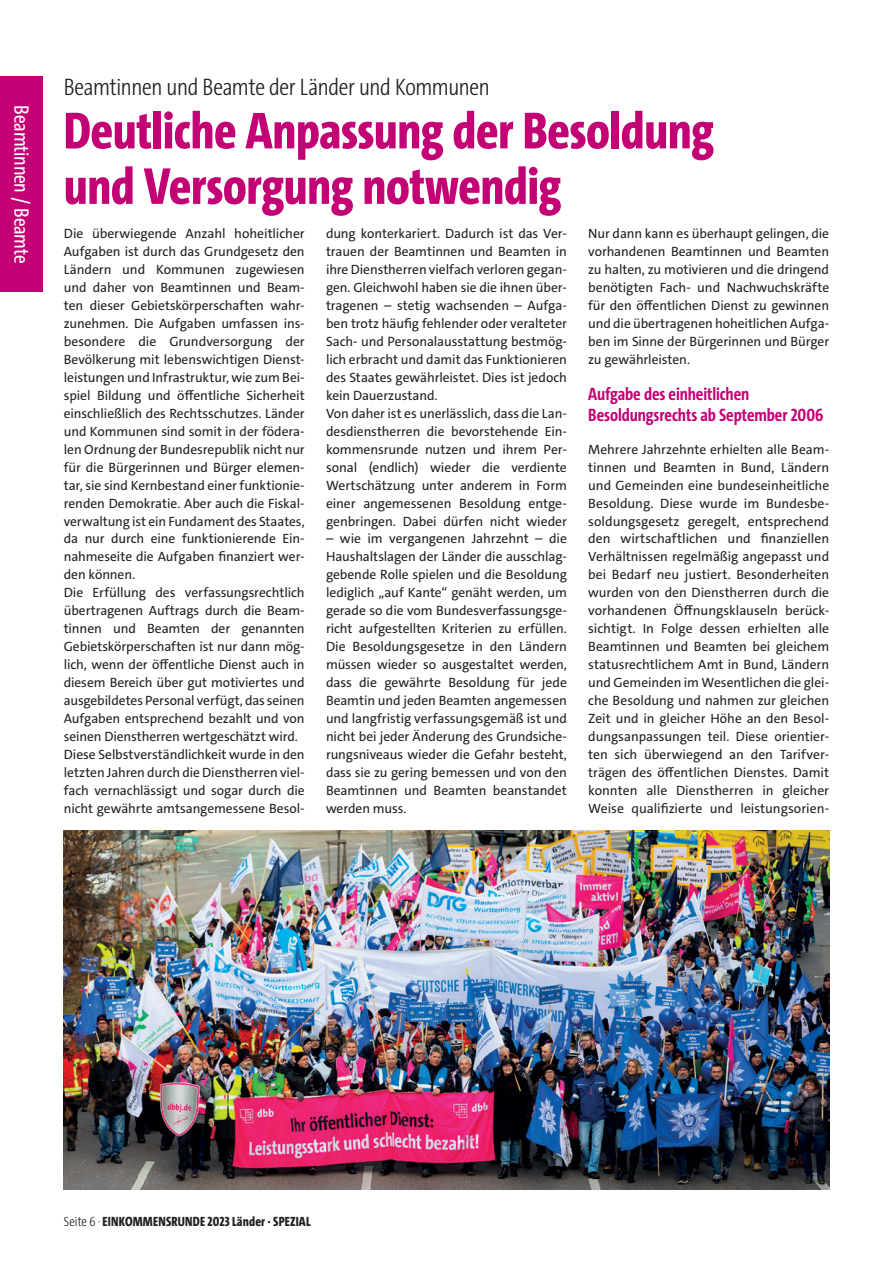
<style>
.page{position:relative;width:893px;height:1263px;background:#fff}
.page>*{position:absolute;margin:0;border:0;box-sizing:border-box;transform-origin:0 0}
._03_Überschrift_34pt_Mag{font:800 52.5px/55.5px "The Sans Cd LF8";letter-spacing:-.005em;color:#c30175}
._02_Dachzeile_16pt{font:300 24px "The Sans Cd LF3";letter-spacing:-.015em;color:#231f20}
._05_Fliesstext{font:21px "The Sans Cd LF5 Plain";letter-spacing:-.01em;color:#fff}
._06_Zw-Überschrift_12_Mag{font:700 18px/21.6px "The Sans Cd LF7";letter-spacing:-.005em;color:#c30175}
._05_Fliesstext-2{font:13.5px/18px "The Sans C4 s";letter-spacing:-.005em;color:#231f20;text-align:justify}
.t1{font:800 13.5px "The Sans Cd LF8";letter-spacing:.01em;color:#231f20}
.s1{font-family:"The Sans Cd LF3";font-weight:300}
.s2{font-family:"The Sans Cd LF2";font-weight:200}
</style>
<div class="page">
<div style="left:0;top:77px;width:43px;height:215px;background:#c30175"></div>
<img style="left:64px;top:831px;width:765px;height:359px">
<p class="_05_Fliesstext" style="left:35px;top:105px;width:160px;rotate:90deg">Beamtinnen / Beamte</p>
<p class="_02_Dachzeile_16pt" style="left:64px;top:71px;width:427px">Beamtinnen und Beamte der Länder und Kommunen</p>
<p class="_03_Überschrift_34pt_Mag" style="left:64px;top:101px;width:652px">Deutliche Anpassung der Besoldung und Versorgung notwendig</p>
<p class="_05_Fliesstext-2" style="left:64px;top:225px;width:242px">Die überwiegende Anzahl hoheitlicher Aufgaben ist durch das Grundgesetz den Ländern und Kommunen zugewiesen und daher von Beamtinnen und Beam&shy;ten dieser Gebietskörperschaften wahr&shy;zunehmen. Die Aufgaben umfassen ins&shy;besondere die Grundversorgung der Bevölkerung mit lebenswichtigen Dienst&shy;leistungen und Infrastruktur, wie zum Bei&shy;spiel Bildung und öffentliche Sicherheit einschließlich des Rechtsschutzes. Länder und Kommunen sind somit in der födera&shy;len Ordnung der Bundesrepublik nicht nur für die Bürgerinnen und Bürger elemen&shy;tar, sie sind Kernbestand einer funktionie&shy;renden Demokratie. Aber auch die Fiskal&shy;verwaltung ist ein Fundament des Staates, da nur durch eine funktionierende Ein&shy;nahmeseite die Aufgaben finanziert wer&shy;den können.</p>
<p class="_05_Fliesstext-2" style="left:64px;top:584px;width:242px">Die Erfüllung des verfassungsrechtlich übertragenen Auftrags durch die Beam&shy;tinnen und Beamten der genannten Gebietskörperschaften ist nur dann mög&shy;lich, wenn der öffentliche Dienst auch in diesem Bereich über gut motiviertes und ausgebildetes Personal verfügt, das seinen Aufgaben entsprechend bezahlt und von seinen Dienstherren wertgeschätzt wird.</p>
<p class="_05_Fliesstext-2" style="left:64px;top:745px;width:242px">Diese Selbstverständlichkeit wurde in den letzten Jahren durch die Dienstherren viel&shy;fach vernachlässigt und sogar durch die nicht gewährte amtsangemessene Besol-</p>
<p class="_05_Fliesstext-2" style="left:326px;top:225px;width:242px">dung konterkariert. Dadurch ist das Ver&shy;trauen der Beamtinnen und Beamten in ihre Dienstherren vielfach verloren gegan&shy;gen. Gleichwohl haben sie die ihnen über&shy;tragenen – stetig wachsenden – Aufga&shy;ben trotz häufig fehlender oder veralteter Sach- und Personalausstattung bestmög&shy;lich erbracht und damit das Funktionieren des Staates gewährleistet. Dies ist jedoch kein Dauerzustand.</p>
<p class="_05_Fliesstext-2" style="left:326px;top:404px;width:242px">Von daher ist es unerlässlich, dass die Lan&shy;desdienstherren die bevorstehende Ein&shy;kommensrunde nutzen und ihrem Per&shy;sonal (endlich) wieder die verdiente Wertschätzung unter anderem in Form einer angemessenen Besoldung entge&shy;genbringen. Dabei dürfen nicht wieder</p>
<p class="_05_Fliesstext-2" style="left:326px;top:530px;width:242px">– wie im vergangenen Jahrzehnt – die Haushaltslagen der Länder die ausschlag&shy;gebende Rolle spielen und die Besoldung lediglich „auf Kante“ genäht werden, um gerade so die vom Bundesverfassungsge&shy;richt aufgestellten Kriterien zu erfüllen.<br>Die Besoldungsgesetze in den Ländern müssen wieder so ausgestaltet werden, dass die gewährte Besoldung für jede Beamtin und jeden Beamten angemessen und langfristig verfassungsgemäß ist und nicht bei jeder Änderung des Grundsiche&shy;rungsniveaus wieder die Gefahr besteht, dass sie zu gering bemessen und von den Beamtinnen und Beamten beanstandet werden muss.</p>
<p class="_05_Fliesstext-2" style="left:588px;top:225px;width:242px">Nur dann kann es überhaupt gelingen, die vorhandenen Beamtinnen und Beamten zu halten, zu motivieren und die dringend benötigten Fach- und Nachwuchskräfte für den öffentlichen Dienst zu gewinnen und die übertragenen hoheitlichen Aufga&shy;ben im Sinne der Bürgerinnen und Bürger zu gewährleisten.</p>
<p class="_06_Zw-Überschrift_12_Mag" style="left:588px;top:382px;width:237px">Aufgabe des einheitlichen<br>Besoldungsrechts ab September 2006</p>
<p class="_05_Fliesstext-2" style="left:588px;top:440px;width:242px">Mehrere Jahrzehnte erhielten alle Beam&shy;tinnen und Beamten in Bund, Ländern und Gemeinden eine bundeseinheitliche Besoldung. Diese wurde im Bundesbe&shy;soldungsgesetz geregelt, entsprechend den wirtschaftlichen und finanziellen Verhältnissen regelmäßig angepasst und bei Bedarf neu justiert. Besonderheiten wurden von den Dienstherren durch die vorhandenen Öffnungsklauseln berück&shy;sichtigt. In Folge dessen erhielten alle Beamtinnen und Beamten bei gleichem statusrechtlichem Amt in Bund, Ländern und Gemeinden im Wesentlichen die glei&shy;che Besoldung und nahmen zur gleichen Zeit und in gleicher Höhe an den Besol&shy;dungsanpassungen teil. Diese orientier&shy;ten sich überwiegend an den Tarifver&shy;trägen des öffentlichen Dienstes. Damit konnten alle Dienstherren in gleicher Weise qualifizierte und leistungsorien-</p>
<p class="t1" style="left:64px;top:1212px;width:248px"><span class="s1">Seite 6</span> <span class="s2">·</span> EINKOMMENSRUNDE 2023 Länder · SPEZIAL</p>
</div>
